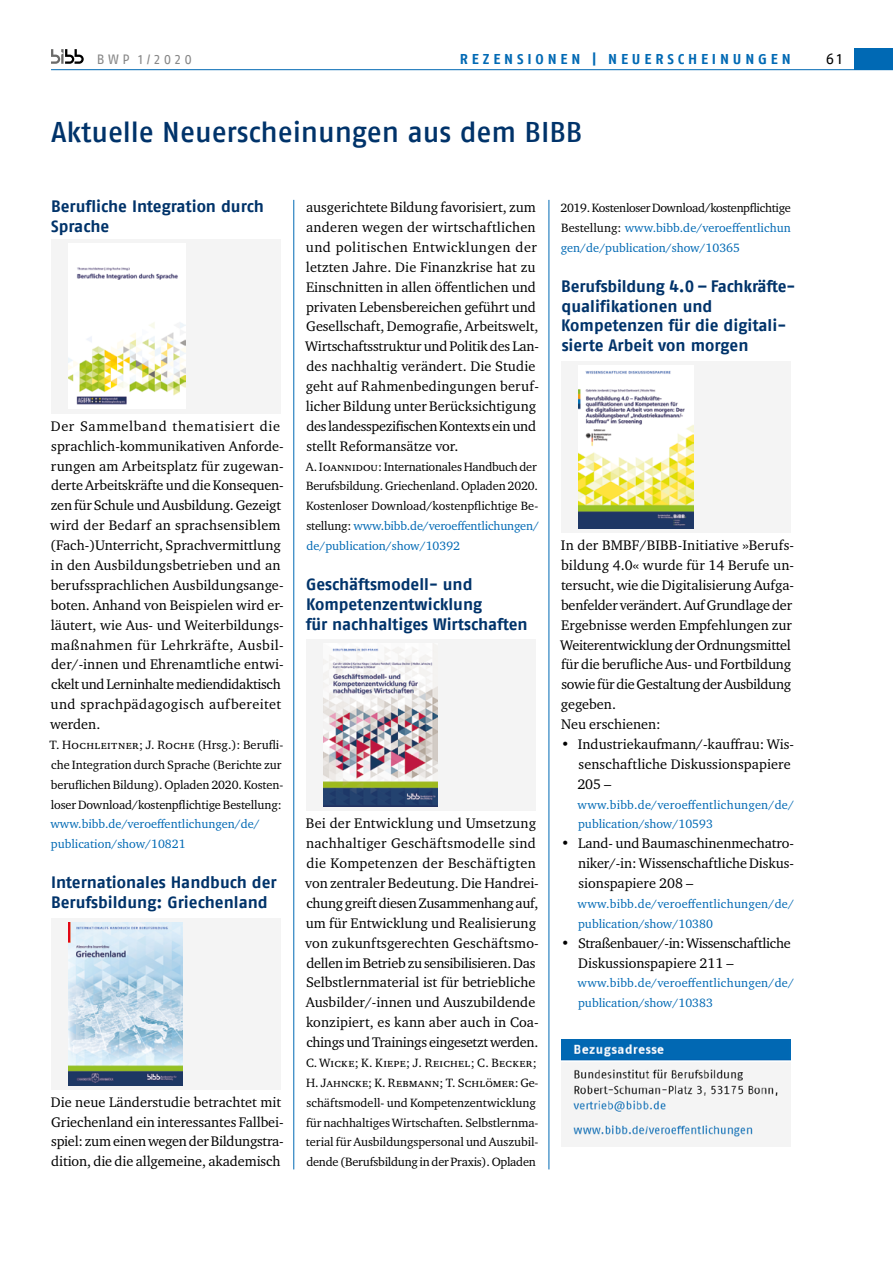
<style>
.page{position:relative;width:893px;height:1263px;background:#fff}
.page>*{position:absolute;margin:0;border:0;box-sizing:border-box;transform-origin:0 0}
.t1{font:500 28.5px "Fago Pro";letter-spacing:-.005em;color:#00336a}
.t2{font:700 16.5px/20px "Fago Pro";letter-spacing:-.005em;color:#00336a}
.t3{font:15px "Fago Pro";color:#000}
.t4{font:14.25px/20px "Charter ITC Pro";color:#000}
.t5{font:14.25px/20px "Charter ITC Pro";letter-spacing:-.025em;color:#000}
.t6{font:14.25px "Charter ITC Pro";letter-spacing:-.02em;color:#000}
.t7{font:700 14.25px "Fago Pro";letter-spacing:.27em;color:#0069b4}
.t8{font:13.5px "Fago Pro";color:#878787}
.t9{font:12.3px/19.8px "Charter ITC Pro";color:#000}
.t10{font:12.3px/19.8px "Charter ITC Pro";letter-spacing:.01em;color:#0069b4}
.s1{color:#0069b4}
.s2{color:#000}
</style>
<div class="page">
<hr style="left:51px;top:69px;width:842px;height:1px;background:#0069b4">
<div style="left:855px;top:48px;width:38px;height:22px;background:#0069b4"></div>
<svg style="left:51px;top:49px;width:33px;height:15px"></svg>
<div style="left:51px;top:239px;width:230px;height:174px;background:#f4f4f4"></div>
<img style="left:68px;top:243px;width:117px;height:165px">
<div style="left:51px;top:918px;width:230px;height:171px;background:#f4f4f4"></div>
<img style="left:68px;top:922px;width:115px;height:163px">
<div style="left:306px;top:639px;width:230px;height:172px;background:#f4f4f4"></div>
<img style="left:323px;top:644px;width:115px;height:163px">
<div style="left:561px;top:361px;width:230px;height:172px;background:#f4f4f4"></div>
<img style="left:578px;top:366px;width:115px;height:162px">
<hr style="left:293px;top:200px;width:1px;height:969px;background:#0069b4">
<hr style="left:549px;top:200px;width:1px;height:969px;background:#0069b4">
<img style="left:562px;top:1039px;width:229px;height:108px">
<p class="t8" style="left:97px;top:51px;width:97px">BWP 1/2020</p>
<p class="t7" style="left:460px;top:50px;width:332px">REZENSIONEN | NEUERSCHEINUNGEN</p>
<p class="t3" style="left:826px;top:50px;width:18px">61</p>
<h1 class="t1" style="left:51px;top:115px;width:533px">Aktuelle Neuerscheinungen aus dem BIBB</h1>
<p class="t2" style="left:51px;top:196px;width:214px">Berufliche Integration durch<br>Sprache</p>
<p class="t4" style="left:50px;top:416px;width:235px">Der Sammelband thematisiert die sprachlich-kommunikativen Anforde&shy;rungen am Arbeitsplatz für zugewan&shy;derte Arbeitskräfte und die Konsequen&shy;zen für Schule und Ausbildung. Gezeigt wird der Bedarf an sprachsensiblem (Fach-)Unterricht, Sprachvermittlung in den Ausbildungsbetrieben und an berufssprachlichen Ausbildungsange&shy;boten. Anhand von Beispielen wird er&shy;läutert, wie Aus- und Weiterbildungs&shy;maßnahmen für Lehrkräfte, Ausbil&shy;der/-innen und Ehrenamtliche entwi&shy;ckelt und Lerninhalte mediendidaktisch und sprachpädagogisch aufbereitet werden.</p>
<p class="t9" style="left:50px;top:734px;width:235px">T. Hochleitner; J. Roche (Hrsg.): Berufli&shy;che Integration durch Sprache (Berichte zur beruflichen Bildung). Opladen 2020. Kosten&shy;loser Download/kostenpflichtige Bestellung: <span class="s1">www.bibb.de/veroeffentlichungen/de/ publication/show/10821</span></p>
<p class="t2" style="left:51px;top:872px;width:227px">Internationales Handbuch der<br>Berufsbildung: Griechenland</p>
<p class="t4" style="left:51px;top:1091px;width:234px">Die neue Länderstudie betrachtet mit Griechenland ein interessantes Fallbei&shy;spiel: zum einen wegen der Bildungstra&shy;dition, die die allgemeine, akademisch</p>
<p class="t4" style="left:305px;top:197px;width:235px">ausgerichtete Bildung favorisiert, zum anderen wegen der wirtschaftlichen und politischen Entwicklungen der letzten Jahre. Die Finanzkrise hat zu Einschnitten in allen öffentlichen und privaten Lebensbereichen geführt und Gesellschaft, Demografie, Arbeitswelt, Wirtschaftsstruktur und Politik des Lan&shy;des nachhaltig verändert. Die Studie geht auf Rahmenbedingungen beruf&shy;licher Bildung unter Berücksichtigung des landesspezifischen Kontexts ein und stellt Reformansätze vor.</p>
<p class="t9" style="left:306px;top:456px;width:235px">A. Ioannidou: Internationales Handbuch der Berufsbildung. Griechenland. Opladen 2020.<br>Kostenloser Download/kostenpflichtige Be&shy;stellung: <span class="s1">www.bibb.de/veroeffentlichungen/ de/publication/show/10392</span></p>
<p class="t2" style="left:306px;top:574px;width:223px">Geschäftsmodell- und<br>Kompetenzentwicklung<br>für nachhaltiges Wirtschaften</p>
<p class="t4" style="left:305px;top:813px;width:235px">Bei der Entwicklung und Umsetzung nachhaltiger Geschäftsmodelle sind die Kompetenzen der Beschäftigten von zentraler Bedeutung. Die Handrei&shy;chung greift diesen Zusammenhang auf, um für Entwicklung und Realisierung von zukunftsgerechten Geschäftsmo&shy;dellen im Betrieb zu sensibilisieren. Das Selbstlernmaterial ist für betriebliche Ausbilder/-innen und Auszubildende konzipiert, es kann aber auch in Coa&shy;chings und Trainings eingesetzt werden.</p>
<p class="t9" style="left:306px;top:1052px;width:234px">C. Wicke; K. Kiepe; J. Reichel; C. Becker; H. Jahncke; K. Rebmann; T. Schlömer: Ge&shy;schäftsmodell- und Kompetenzentwicklung für nachhaltiges Wirtschaften. Selbstlernma&shy;terial für Ausbildungspersonal und Auszubil&shy;dende (Berufsbildung in der Praxis). Opladen</p>
<p class="t10" style="left:560px;top:198px;width:232px;text-align:justify"><span class="s2">2019. Kostenloser Download/kostenpflichtige Bestellung:</span> www.bibb.de/veroeffentlichun gen/de/publication/show/10365</p>
<p class="t2" style="left:561px;top:276px;width:235px">Berufsbildung 4.0 – Fachkräfte&shy;qualifikationen und<br>Kompetenzen für die digitali&shy;sierte Arbeit von morgen</p>
<p class="t4" style="left:561px;top:535px;width:235px">In der BMBF/BIBB-Initiative »Berufs-</p>
<p class="t4" style="left:561px;top:555px;width:234px">bildung 4.0« wurde für 14 Berufe un-</p>
<p class="t4" style="left:561px;top:575px;width:234px">tersucht, wie die Digitalisierung Aufga-</p>
<p class="t6" style="left:561px;top:596px;width:232px">benfelder verändert. Auf Grundlage der</p>
<p class="t4" style="left:561px;top:614px;width:232px">Ergebnisse werden Empfehlungen zur</p>
<p class="t6" style="left:560px;top:636px;width:232px">Weiterentwicklung der Ordnungsmittel</p>
<p class="t4" style="left:561px;top:654px;width:232px">für die berufliche Aus- und Fortbildung</p>
<p class="t5" style="left:562px;top:674px;width:231px">sowie für die Gestaltung der Ausbildung</p>
<p class="t4" style="left:561px;top:694px;width:57px">gegeben.</p>
<p class="t4" style="left:561px;top:714px;width:101px">Neu erschienen:</p>
<p class="t4" style="left:578px;top:734px;width:218px">Industriekaufmann/-kauffrau: Wis-</p>
<p class="t4" style="left:579px;top:754px;width:214px">senschaftliche Diskussionspapiere</p>
<p class="t4" style="left:577px;top:774px;width:36px">205 –</p>
<p class="t10" style="left:578px;top:794px;width:218px">www.bibb.de/veroeffentlichungen/de/ publication/show/10593</p>
<p class="t4" style="left:578px;top:833px;width:217px;text-align:justify">Land- und Baumaschinenmechatro&shy;niker/-in: Wissenschaftliche Diskus&shy;sionspapiere 208 –</p>
<p class="t10" style="left:578px;top:893px;width:218px">www.bibb.de/veroeffentlichungen/de/ publication/show/10380</p>
<p class="t5" style="left:578px;top:932px;width:214px">Straßenbauer/-in: Wissenschaftliche<br>Diskussionspapiere 211 –</p>
<p class="t10" style="left:578px;top:973px;width:218px">www.bibb.de/veroeffentlichungen/de/ publication/show/10383</p>
<p class="t4" style="left:561px;top:734px;width:10px">•</p>
<p class="t4" style="left:561px;top:833px;width:10px">•</p>
<p class="t4" style="left:561px;top:932px;width:10px">•</p>
</div>
